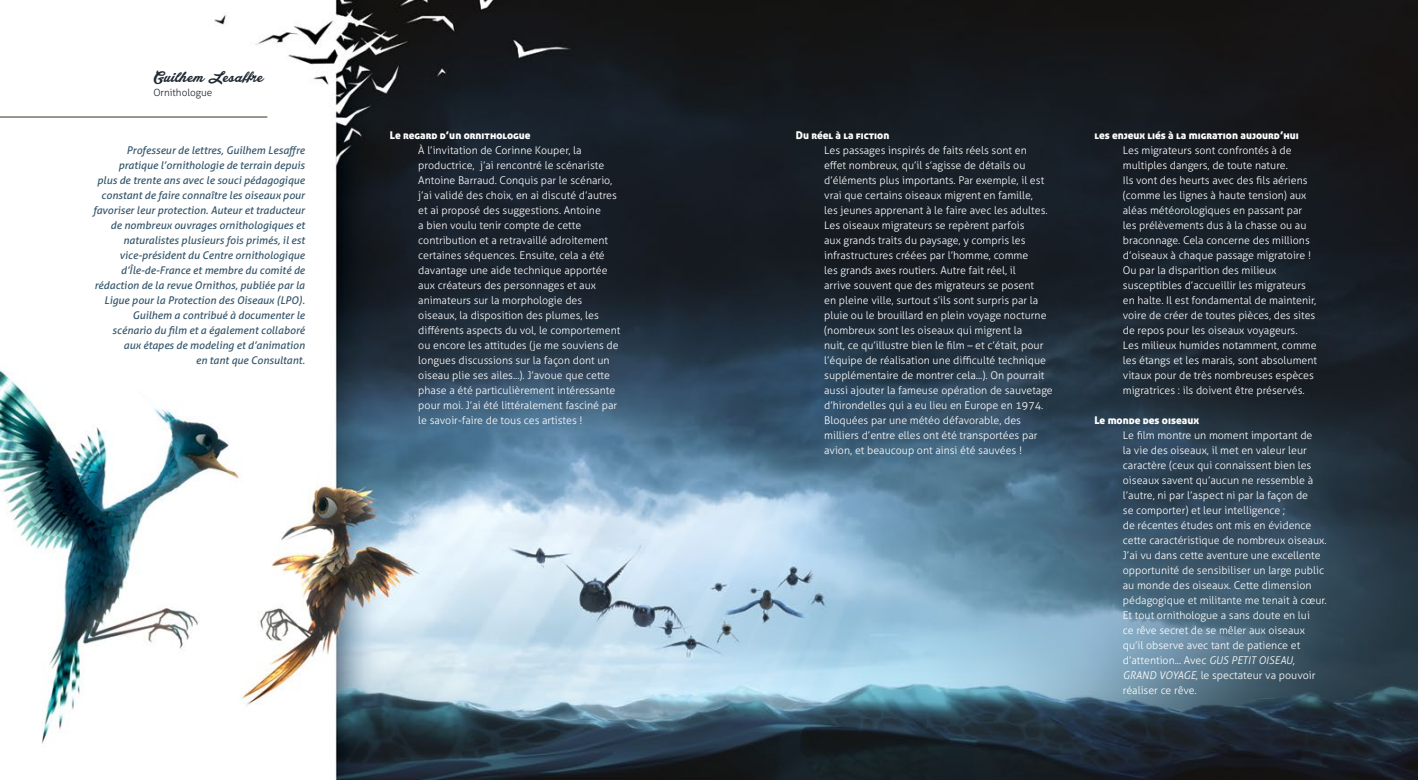
<style>
.page{position:relative;width:1418px;height:780px;background:#fff}
.page>*{position:absolute;margin:0;border:0;box-sizing:border-box;transform-origin:0 0}
.t1{font:16.25px "Lakesight Personal Use Only";color:#1f2833}
.t2{font:300 10.62px/15px "Aller";color:#fff}
.t3{font:italic 10.62px/15px "Aller";color:#335469;text-align:right}
.t4{font:10.62px "Aller Display";color:#fff}
.t5{font:300 10px "Aller";color:#1f2833}
.s1{font-style:italic}
</style>
<div class="page">
<img style="left:0;top:0;width:1417px;height:780px">
<hr style="left:0;top:117px;width:267px;height:1px;background:#36311a">
<p class="t1" style="left:153px;top:67px;width:112px">Guilhem Lesaffre</p>
<p class="t5" style="left:153px;top:86px;width:61px">Ornithologue</p>
<p class="t3" style="left:93px;top:143px;width:213px">Professeur de lettres, Guilhem Lesaffre pratique l’ornithologie de terrain depuis<br>plus de trente ans avec le souci pédagogique constant de faire connaître les oiseaux pour favoriser leur protection. Auteur et traducteur de nombreux ouvrages ornithologiques et naturalistes plusieurs fois primés, il est vice-président du Centre ornithologique d’Île-de-France et membre du comité de rédaction de la revue Ornithos, publiée par la Ligue pour la Protection des Oiseaux (LPO).<br>Guilhem a contribué à documenter le scénario du film et a également collaboré aux étapes de modeling et d’animation<br>en tant que Consultant.</p>
<p class="t4" style="left:390px;top:128px;width:142px">Le regard d’un ornithologue</p>
<p class="t2" style="left:418px;top:143px;width:203px">À l’invitation de Corinne Kouper, la productrice, j’ai rencontré le scénariste Antoine Barraud. Conquis par le scénario, j’ai validé des choix, en ai discuté d’autres et ai proposé des suggestions. Antoine<br>a bien voulu tenir compte de cette contribution et a retravaillé adroitement certaines séquences. Ensuite, cela a été davantage une aide technique apportée aux créateurs des personnages et aux animateurs sur la morphologie des oiseaux, la disposition des plumes, les différents aspects du vol, le comportement ou encore les attitudes (je me souviens de longues discussions sur la façon dont un oiseau plie ses ailes...). J’avoue que cette phase a été particulièrement intéressante pour moi. J’ai été littéralement fasciné par le savoir-faire de tous ces artistes !</p>
<p class="t4" style="left:795px;top:128px;width:95px">Du réel à la fiction</p>
<p class="t2" style="left:824px;top:143px;width:230px">Les passages inspirés de faits réels sont en<br>effet nombreux, qu’il s’agisse de détails ou d’éléments plus importants. Par exemple, il est vrai que certains oiseaux migrent en famille,<br>les jeunes apprenant à le faire avec les adultes.<br>Les oiseaux migrateurs se repèrent parfois<br>aux grands traits du paysage, y compris les infrastructures créées par l’homme, comme<br>les grands axes routiers. Autre fait réel, il<br>arrive souvent que des migrateurs se posent<br>en pleine ville, surtout s’ils sont surpris par la pluie ou le brouillard en plein voyage nocturne (nombreux sont les oiseaux qui migrent la<br>nuit, ce qu’illustre bien le film – et c’était, pour l’équipe de réalisation une difficulté technique supplémentaire de montrer cela...). On pourrait aussi ajouter la fameuse opération de sauvetage d’hirondelles qui a eu lieu en Europe en 1974.<br>Bloquées par une météo défavorable, des milliers d’entre elles ont été transportées par avion, et beaucoup ont ainsi été sauvées !</p>
<p class="t4" style="left:1094px;top:128px;width:206px">les enjeux liés à la migration aujourd’hui</p>
<p class="t2" style="left:1122px;top:143px;width:196px">Les migrateurs sont confrontés à de multiples dangers, de toute nature.<br>Ils vont des heurts avec des fils aériens (comme les lignes à haute tension) aux aléas météorologiques en passant par les prélèvements dus à la chasse ou au braconnage. Cela concerne des millions d’oiseaux à chaque passage migratoire !<br>Ou par la disparition des milieux susceptibles d’accueillir les migrateurs en halte. Il est fondamental de maintenir, voire de créer de toutes pièces, des sites de repos pour les oiseaux voyageurs.<br>Les milieux humides notamment, comme les étangs et les marais, sont absolument vitaux pour de très nombreuses espèces migratrices : ils doivent être préservés.</p>
<p class="t4" style="left:1094px;top:413px;width:106px">Le monde des oiseaux</p>
<p class="t2" style="left:1122px;top:428px;width:205px">Le film montre un moment important de<br>la vie des oiseaux, il met en valeur leur caractère (ceux qui connaissent bien les oiseaux savent qu’aucun ne ressemble à l’autre, ni par l’aspect ni par la façon de<br>se comporter) et leur intelligence ;<br>de récentes études ont mis en évidence cette caractéristique de nombreux oiseaux.</p>
<p class="t2" style="left:1122px;top:548px;width:205px">J’ai vu dans cette aventure une excellente opportunité de sensibiliser un large public au monde des oiseaux. Cette dimension pédagogique et militante me tenait à cœur.<br>Et tout ornithologue a sans doute en lui<br>ce rêve secret de se mêler aux oiseaux qu’il observe avec tant de patience et d’attention... Avec <span class="s1">GUS PETIT OISEAU, GRAND VOYAGE,</span> le spectateur va pouvoir réaliser ce rêve.</p>
</div>
